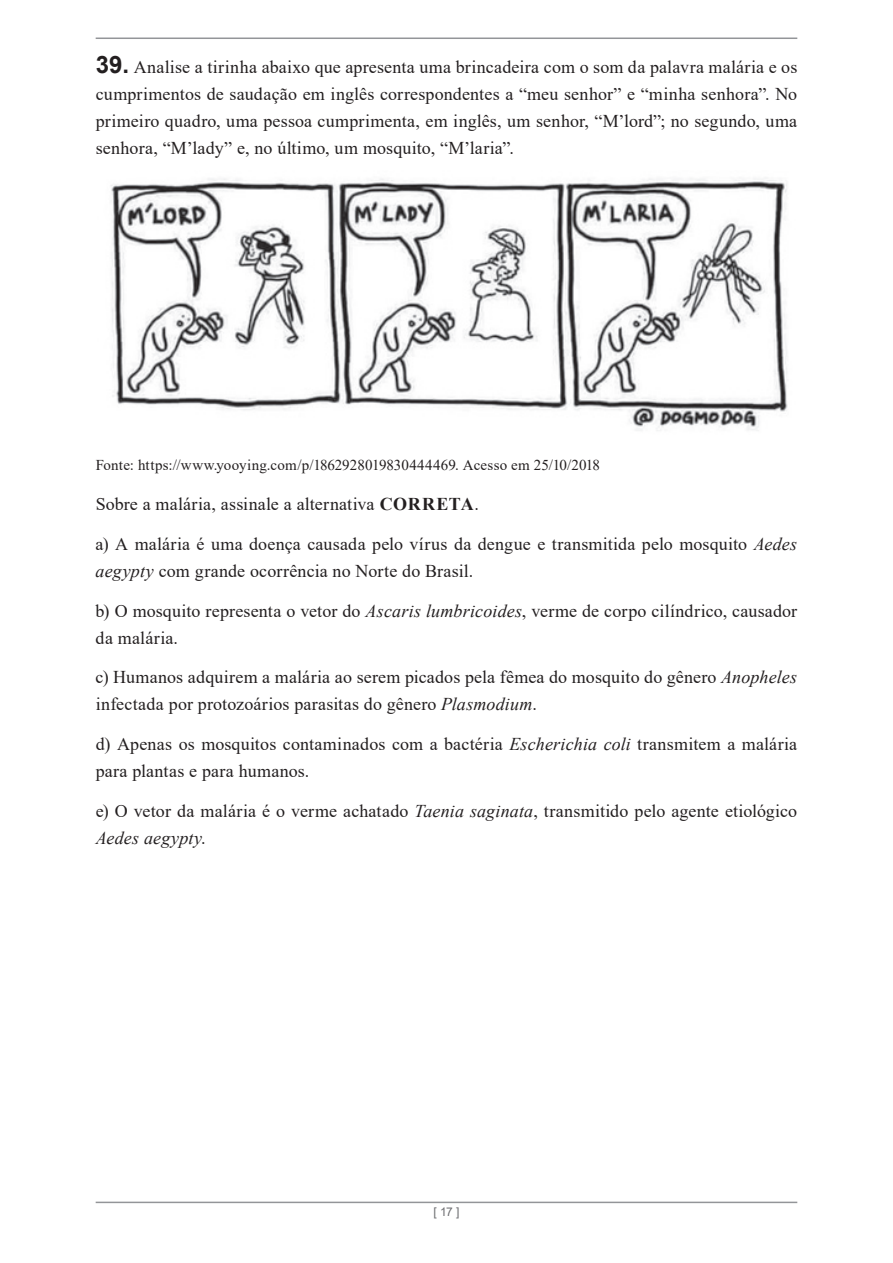
<style>
.page{position:relative;width:893px;height:1263px;background:#fff}
.page>*{position:absolute;margin:0;border:0;box-sizing:border-box;transform-origin:0 0}
.t1{font:18px/27px "Times New Roman";letter-spacing:.01em;color:#231f20}
.t2{font:15px "Times New Roman";letter-spacing:.01em;color:#231f20}
.t3{font:12px "Arial";color:#6c6d70}
.s1{font-family:"Arial";font-weight:700;font-size:24px}
.s2{font-weight:700}
.s3{font-style:italic}
</style>
<div class="page">
<hr style="left:96px;top:1201px;width:701px;height:2px;background:#939598">
<hr style="left:96px;top:38px;width:701px;height:1px;background:#939598">
<img style="left:111px;top:178px;width:677px;height:253px">
<p class="t1" style="left:96px;top:53px;width:703px;text-align:justify"><span class="s1">39.</span> Analise a tirinha abaixo que apresenta uma brincadeira com o som da palavra malária e os cumprimentos de saudação em inglês correspondentes a “meu senhor” e “minha senhora”. No primeiro quadro, uma pessoa cumprimenta, em inglês, um senhor, “M’lord”; no segundo, uma senhora, “M’lady” e, no último, um mosquito, “M’laria”.</p>
<p class="t2" style="left:96px;top:455px;width:506px">Fonte: https://www.yooying.com/p/1862928019830444469. Acesso em 25/10/2018</p>
<p class="t1" style="left:96px;top:490px;width:385px">Sobre a malária, assinale a alternativa <span class="s2">CORRETA</span>.</p>
<p class="t1" style="left:96px;top:530px;width:703px">a) A malária é uma doença causada pelo vírus da dengue e transmitida pelo mosquito <span class="s3">Aedes aegypty</span> com grande ocorrência no Norte do Brasil.</p>
<p class="t1" style="left:96px;top:596px;width:703px">b) O mosquito representa o vetor do <span class="s3">Ascaris lumbricoides</span>, verme de corpo cilíndrico, causador da malária.</p>
<p class="t1" style="left:96px;top:663px;width:703px">c) Humanos adquirem a malária ao serem picados pela fêmea do mosquito do gênero <span class="s3">Anopheles </span>infectada por protozoários parasitas do gênero <span class="s3">Plasmodium</span>.</p>
<p class="t1" style="left:96px;top:730px;width:703px">d) Apenas os mosquitos contaminados com a bactéria <span class="s3">Escherichia coli</span> transmitem a malária para plantas e para humanos.</p>
<p class="t1" style="left:96px;top:797px;width:703px">e) O vetor da malária é o verme achatado <span class="s3">Taenia saginata</span>, transmitido pelo agente etiológico<br><span class="s3">Aedes aegypty</span>.</p>
<p class="t3" style="left:433px;top:1204px;width:28px">[ 17 ]</p>
</div>
